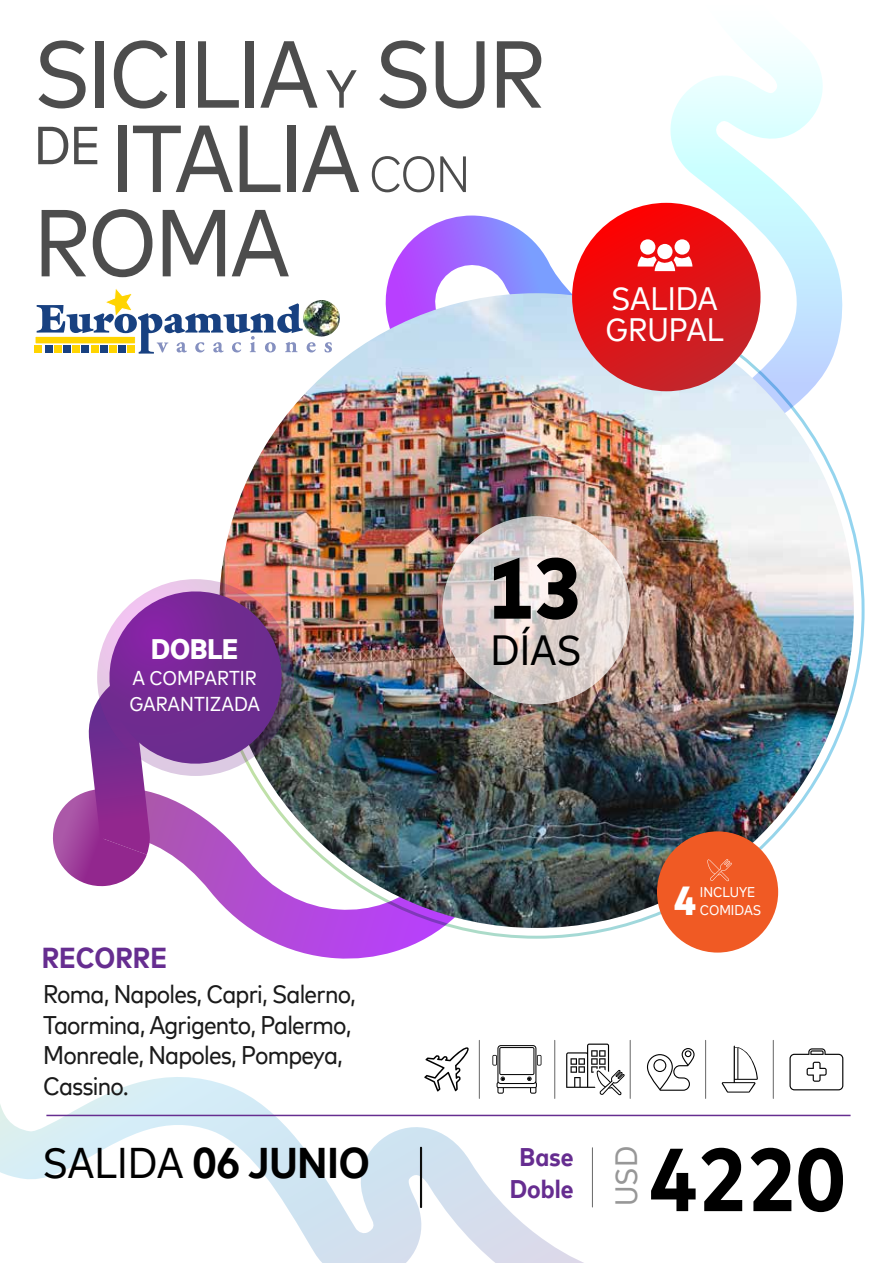
<style>
.page{position:relative;width:893px;height:1263px;background:#fff}
.page>*{position:absolute;margin:0;border:0;box-sizing:border-box;transform-origin:0 0}
.t1{font:94.8px/84.3px "Mark For MC Narrow W00";letter-spacing:-.025em;color:#4d4d4d}
.t2{font:700 89.1px "Mark For MC Narrow W00";color:#000}
.t3{font:800 85.8px "Mark For MC Narrow W00";color:#000}
.t4{font:700 42.9px "Mark For MC Narrow W00";color:#000}
.t5{font:42.15px "Mark For MC Narrow W00";color:#000}
.t6{font:800 40.5px "Mark For MC Narrow W00";color:#fff}
.t7{font:32.4px/30.2px "Mark For MC Narrow W00";color:#fff}
.t8{font:30.75px "Mark For MC Narrow W00";color:#979797}
.t9{font:700 28.8px "Mark For MC Narrow W00";color:#662d90}
.t10{font:800 28.2px "Mark For MC Narrow W00";color:#fff}
.t11{font:25.5px/30.6px "Mark For MC Narrow W00";letter-spacing:-.03em;color:#1a1a1a}
.t12{font:700 25.5px/31.5px "Mark For MC Narrow W00";color:#662d90;text-align:center}
.t13{font:20.1px/26.2px "Mark For MC Narrow W00";color:#fff}
.t14{font:14.1px "Mark For MC Narrow W00";color:#fff}
.s1{font-size:53.55px}
.s2{font-weight:300;font-size:50.85px}
.s3{font-weight:400}
</style>
<div class="page">
<svg style="left:385px;top:216px;width:190px;height:113px"></svg>
<svg style="left:0;top:1069px;width:588px;height:194px"></svg>
<hr style="left:46px;top:1115px;width:804px;height:1px;background:#662d90">
<hr style="left:592px;top:1148px;width:1px;height:59px;background:#676767">
<hr style="left:420px;top:1148px;width:2px;height:59px;background:#000">
<svg style="left:206px;top:887px;width:219px;height:72px"></svg>
<svg style="left:668px;top:50px;width:174px;height:279px"></svg>
<img style="left:208px;top:329px;width:657px;height:610px">
<svg style="left:53px;top:583px;width:237px;height:304px"></svg>
<svg style="left:442px;top:516px;width:188px;height:188px;background:#ddd2d0"></svg>
<div style="left:572px;top:203px;width:188px;height:188px;background:linear-gradient(to bottom,#fc0303,#c52429);border-radius:94px"></div>
<svg style="left:637px;top:239px;width:55px;height:32px"></svg>
<div style="left:657px;top:831px;width:121px;height:121px;background:#f05a24;border-radius:50%"></div>
<svg style="left:722px;top:1045px;width:36px;height:47px"></svg>
<hr style="left:479px;top:1040px;width:1px;height:58px;background:#666">
<hr style="left:554px;top:1040px;width:1px;height:58px;background:#666">
<hr style="left:630px;top:1040px;width:1px;height:58px;background:#666">
<hr style="left:705px;top:1040px;width:1px;height:58px;background:#666">
<hr style="left:773px;top:1040px;width:1px;height:58px;background:#666">
<svg style="left:424px;top:1047px;width:47px;height:44px"></svg>
<svg style="left:789px;top:1048px;width:54px;height:42px"></svg>
<svg style="left:492px;top:1045px;width:49px;height:49px"></svg>
<svg style="left:647px;top:1048px;width:48px;height:43px"></svg>
<svg style="left:566px;top:1043px;width:59px;height:54px"></svg>
<svg style="left:707px;top:859px;width:25px;height:22px"></svg>
<svg style="left:97px;top:579px;width:197px;height:197px;background:#814099"></svg>
<div style="left:35px;top:345px;width:7px;height:7px;background:#ffd400"></div>
<div style="left:35px;top:336px;width:100px;height:8px;border:1px solid #fff"></div>
<svg style="left:37px;top:288px;width:279px;height:66px"></svg>
<svg style="left:324px;top:342px;width:8px;height:10px"></svg>
<img style="left:303px;top:300px;width:37px;height:37px">
<h1 class="t1" style="left:34px;top:25px;width:513px">SICILIA <span class="s1">Y</span> SUR<br><sup>DE</sup> ITALIA <span class="s2">CON<br></span>ROMA</h1>
<p class="t7" style="left:605px;top:281px;width:120px">SALIDA<br>GRUPAL</p>
<p class="t10" style="left:151px;top:627px;width:89px">DOBLE</p>
<p class="t13" style="left:129px;top:663px;width:132px">A COMPARTIR<br>GARANTIZADA</p>
<p class="t9" style="left:42px;top:936px;width:127px">RECORRE</p>
<p class="t11" style="left:43px;top:977px;width:314px">Roma, Napoles, Capri, Salerno,<br>Taormina, Agrigento, Palermo,<br>Monreale, Napoles, Pompeya,<br>Cassino.</p>
<h3 class="t4" style="left:42px;top:1131px;width:329px"><span class="s3">SALIDA</span> 06 JUNIO</h3>
<h3 class="t3" style="left:487px;top:523px;width:96px">13</h3>
<h3 class="t5" style="left:490px;top:619px;width:93px">DÍAS</h3>
<p class="t14" style="left:700px;top:881px;width:57px">INCLUYE</p>
<h3 class="t6" style="left:674px;top:870px;width:24px">4</h3>
<p class="t14" style="left:700px;top:900px;width:63px">COMIDAS</p>
<p class="t12" style="left:510px;top:1139px;width:66px">Base<br>Doble</p>
<p class="t8" style="left:603px;top:1206px;width:62px;rotate:-90deg">USD</p>
<h2 class="t2" style="left:648px;top:1112px;width:198px">4220</h2>
</div>
